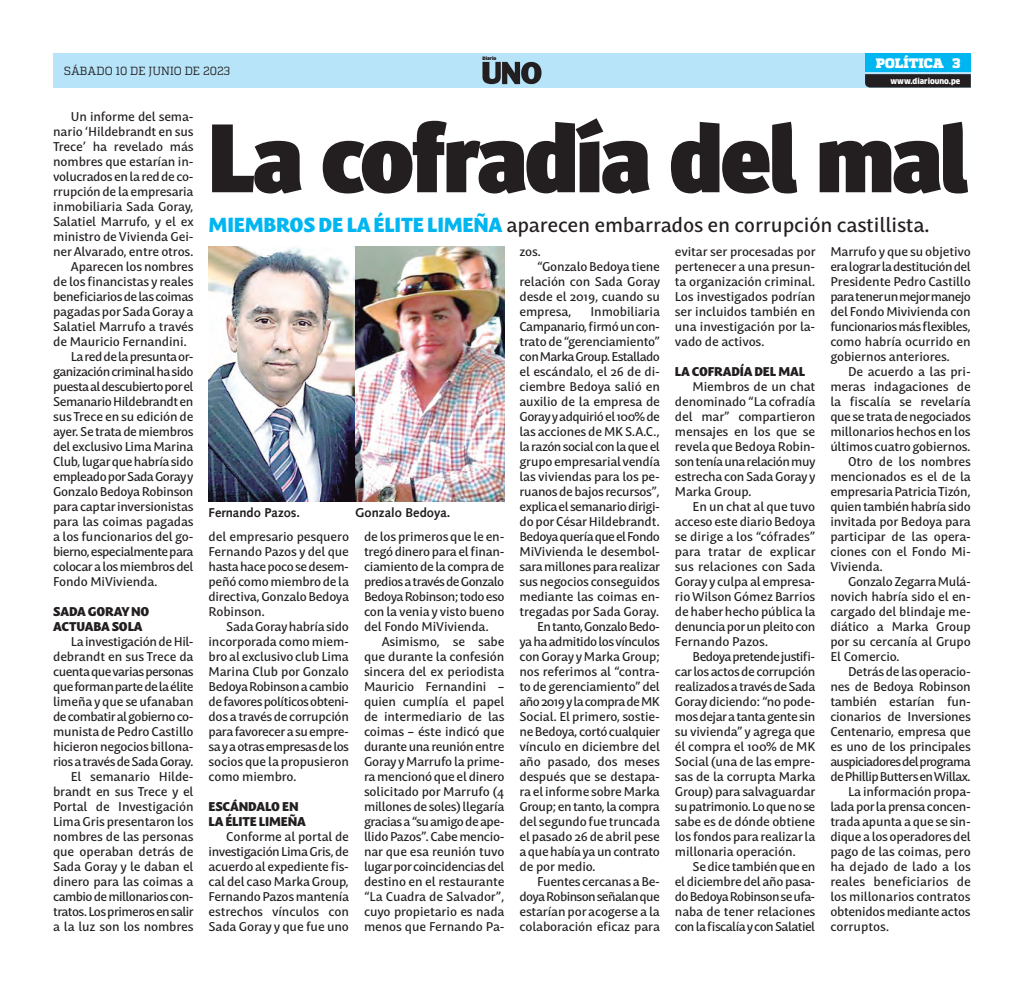
<style>
.page{position:relative;width:1024px;height:990px;background:#fff}
.page>*{position:absolute;margin:0;border:0;box-sizing:border-box;transform-origin:0 0}
.TITULAR{font:900 97.25px "Meta Head OT";letter-spacing:-.015em;color:#231f20}
.t1{font:500 20px "Mastro Sans";letter-spacing:-.01em;color:#231f20}
.t2{font:900 13.75px "Quadon";letter-spacing:.01em;color:#fff}
.t3{font:700 12.88px "Syntax";color:#231f20}
.TEXTO_NOTA{font:500 12.5px/15px "Mastro Sans";letter-spacing:-.015em;color:#231f20;text-align:justify}
.TEXTO_NOTA-2{font:900 12.5px/15px "Mastro Sans";letter-spacing:-.01em;color:#231f20}
.t4{font:11.75px "Quadon";color:#231f20;scale:.95 1}
.t5{font:900 7.88px "Clan Pro";color:#fff;scale:.95 1}
.t6{font:900 4.62px "Clan Pro";letter-spacing:-.01em;color:#231f20}
.s1{font-weight:900;color:#00b6f0}
</style>
<div class="page">
<div style="left:53px;top:53px;width:918px;height:35px;background:#b7e4f9"></div>
<div style="left:865px;top:53px;width:106px;height:19px;background:#00b6f0"></div>
<svg style="left:865px;top:74px;width:106px;height:14px"></svg>
<svg style="left:482px;top:62px;width:59px;height:22px"></svg>
<img style="left:209px;top:247px;width:146px;height:255px">
<img style="left:355px;top:247px;width:149px;height:255px">
<p class="t4" style="left:64px;top:64px;width:177px">SÁBADO 10 DE JUNIO DE 2023</p>
<p class="t6" style="left:482px;top:56px;width:15px">Diario</p>
<p class="t2" style="left:875px;top:55px;width:70px">POLÍTICA</p>
<p class="t2" style="left:952px;top:55px;width:9px">3</p>
<p class="t5" style="left:890px;top:76px;width:75px">www.diariouno.pe</p>
<p class="TEXTO_NOTA" style="left:53px;top:108px;width:142px;text-indent:18px">Un informe del sema&shy;nario ‘Hildebrandt en sus Trece’ ha revelado más nombres que estarían in&shy;volucrados en la red de co&shy;rrupción de la empresaria inmobiliaria Sada Goray, Salatiel Marrufo, y el ex ministro de Vivienda Gei&shy;ner Alvarado, entre otros.</p>
<p class="TEXTO_NOTA" style="left:53px;top:258px;width:142px;text-indent:18px">Aparecen los nombres de los financistas y reales beneficiarios de las coimas pagadas por Sada Goray a Salatiel Marrufo a través de Mauricio Fernandini.</p>
<p class="TEXTO_NOTA" style="left:53px;top:348px;width:142px;text-indent:18px">La red de la presunta or&shy;ganización criminal ha sido puesta al descubierto por el Semanario Hildebrandt en sus Trece en su edición de ayer. Se trata de miembros del exclusivo Lima Marina Club, lugar que habría sido empleado por Sada Goray y Gonzalo Bedoya Robinson para captar inversionistas para las coimas pagadas a los funcionarios del go&shy;bierno, especialmente para colocar a los miembros del Fondo MiVivienda.</p>
<p class="TEXTO_NOTA-2" style="left:53px;top:603px;width:98px">SADA GORAY NO<br>ACTUABA SOLA</p>
<p class="TEXTO_NOTA" style="left:53px;top:633px;width:142px;text-indent:18px">La investigación de Hil&shy;debrandt en sus Trece da cuenta que varias personas que forman parte de la élite limeña y que se ufanaban de combatir al gobierno co&shy;munista de Pedro Castillo hicieron negocios billona&shy;rios a través de Sada Goray.</p>
<p class="TEXTO_NOTA" style="left:53px;top:768px;width:142px;text-indent:18px">El semanario Hilde&shy;brandt en sus Trece y el Portal de Investigación Lima Gris presentaron los nombres de las personas que operaban detrás de Sada Goray y le daban el dinero para las coimas a cambio de millonarios con&shy;tratos. Los primeros en salir a la luz son los nombres</p>
<p class="TITULAR" style="left:209px;top:101px;width:761px">La cofradía del mal</p>
<p class="t1" style="left:209px;top:209px;width:723px"><span class="s1">MIEMBROS DE LA ÉLITE LIMEÑA</span> aparecen embarrados en corrupción castillista.</p>
<p class="t3" style="left:209px;top:505px;width:93px">Fernando Pazos.</p>
<p class="t3" style="left:355px;top:505px;width:97px">Gonzalo Bedoya.</p>
<p class="TEXTO_NOTA" style="left:209px;top:528px;width:142px">del empresario pesquero Fernando Pazos y del que hasta hace poco se desem&shy;peñó como miembro de la directiva, Gonzalo Bedoya Robinson.</p>
<p class="TEXTO_NOTA" style="left:209px;top:618px;width:142px;text-indent:18px">Sada Goray habría sido incorporada como miem&shy;bro al exclusivo club Lima Marina Club por Gonzalo Bedoya Robinson a cambio de favores políticos obteni&shy;dos a través de corrupción para favorecer a su empre&shy;sa y a otras empresas de los socios que la propusieron como miembro.</p>
<p class="TEXTO_NOTA-2" style="left:209px;top:798px;width:92px">ESCÁNDALO EN</p>
<p class="TEXTO_NOTA-2" style="left:209px;top:813px;width:99px">LA ÉLITE LIMEÑA</p>
<p class="TEXTO_NOTA" style="left:209px;top:828px;width:142px;text-indent:18px">Conforme al portal de investigación Lima Gris, de acuerdo al expediente fis&shy;cal del caso Marka Group, Fernando Pazos mantenía estrechos vínculos con Sada Goray y que fue uno</p>
<p class="TEXTO_NOTA" style="left:364px;top:528px;width:142px">de los primeros que le en&shy;tregó dinero para el finan&shy;ciamiento de la compra de predios a través de Gonzalo Bedoya Robinson; todo eso con la venia y visto bueno del Fondo MiVivienda.</p>
<p class="TEXTO_NOTA" style="left:364px;top:633px;width:142px;text-indent:18px">Asimismo, se sabe que durante la confesión sincera del ex periodista Mauricio Fernandini – quien cumplía el papel de intermediario de las coimas – éste indicó que durante una reunión entre Goray y Marrufo la prime&shy;ra mencionó que el dinero solicitado por Marrufo (4 millones de soles) llegaría gracias a “su amigo de ape&shy;llido Pazos”. Cabe mencio&shy;nar que esa reunión tuvo lugar por coincidencias del destino en el restaurante “La Cuadra de Salvador”, cuyo propietario es nada menos que Fernando Pa-</p>
<p class="TEXTO_NOTA" style="left:519px;top:243px;width:23px">zos.</p>
<p class="TEXTO_NOTA" style="left:519px;top:258px;width:142px;text-indent:18px">“Gonzalo Bedoya tiene relación con Sada Goray desde el 2019, cuando su empresa,</p>
<p class="TEXTO_NOTA" style="left:519px;top:303px;width:142px;text-indent:71px">Inmobiliaria Campanario, firmó un con&shy;trato de “gerenciamiento” con Marka Group. Estallado el escándalo, el 26 de di&shy;ciembre Bedoya salió en auxilio de la empresa de Goray y adquirió el 100% de las acciones de MK S.A.C., la razón social con la que el grupo empresarial vendía las viviendas para los pe&shy;ruanos de bajos recursos”, explica el semanario dirigi&shy;do por César Hildebrandt.<br>Bedoya quería que el Fondo MiVivienda le desembol&shy;sara millones para realizar sus negocios conseguidos mediante las coimas en&shy;tregadas por Sada Goray.</p>
<p class="TEXTO_NOTA" style="left:519px;top:618px;width:142px;text-indent:18px">En tanto, Gonzalo Bedo&shy;ya ha admitido los vínculos con Goray y Marka Group; nos referimos al “contra&shy;to de gerenciamiento” del año 2019 y la compra de MK Social. El primero, sostie&shy;ne Bedoya, cortó cualquier vínculo en diciembre del año pasado, dos meses después que se destapa&shy;ra el informe sobre Marka Group; en tanto, la compra del segundo fue truncada el pasado 26 de abril pese a que había ya un contrato de por medio.</p>
<p class="TEXTO_NOTA" style="left:519px;top:873px;width:142px;text-indent:18px">Fuentes cercanas a Be&shy;doya Robinson señalan que estarían por acogerse a la colaboración eficaz para</p>
<p class="TEXTO_NOTA" style="left:675px;top:243px;width:142px">evitar ser procesadas por pertenecer a una presun&shy;ta organización criminal.<br>Los investigados podrían ser incluidos también en una investigación por la&shy;vado de activos.</p>
<p class="TEXTO_NOTA-2" style="left:675px;top:363px;width:132px">LA COFRADÍA DEL MAL</p>
<p class="TEXTO_NOTA" style="left:675px;top:378px;width:142px;text-indent:18px">Miembros de un chat denominado “La cofradía del mar” compartieron mensajes en los que se revela que Bedoya Robin&shy;son tenía una relación muy estrecha con Sada Goray y Marka Group.</p>
<p class="TEXTO_NOTA" style="left:675px;top:498px;width:142px;text-indent:18px">En un chat al que tuvo acceso este diario Bedoya se dirige a los “cófrades” para tratar de explicar sus relaciones con Sada Goray y culpa al empresa&shy;rio Wilson Gómez Barrios de haber hecho pública la denuncia por un pleito con Fernando Pazos.</p>
<p class="TEXTO_NOTA" style="left:675px;top:648px;width:142px;text-indent:18px">Bedoya pretende justifi&shy;car los actos de corrupción realizados a través de Sada Goray diciendo: “no pode&shy;mos dejar a tanta gente sin su vivienda” y agrega que él compra el 100% de MK Social (una de las empre&shy;sas de la corrupta Marka Group) para salvaguardar su patrimonio. Lo que no se sabe es de dónde obtiene los fondos para realizar la millonaria operación.</p>
<p class="TEXTO_NOTA" style="left:675px;top:858px;width:142px;text-indent:18px">Se dice también que en el diciembre del año pasa&shy;do Bedoya Robinson se ufa&shy;naba de tener relaciones con la fiscalía y con Salatiel</p>
<p class="TEXTO_NOTA" style="left:830px;top:243px;width:142px">Marrufo y que su objetivo era lograr la destitución del Presidente Pedro Castillo para tener un mejor manejo del Fondo Mivivienda con funcionarios más flexibles, como habría ocurrido en gobiernos anteriores.</p>
<p class="TEXTO_NOTA" style="left:830px;top:363px;width:142px;text-indent:18px">De acuerdo a las pri&shy;meras indagaciones de la fiscalía se revelaría que se trata de negociados millonarios hechos en los últimos cuatro gobiernos.</p>
<p class="TEXTO_NOTA" style="left:830px;top:453px;width:142px;text-indent:18px">Otro de los nombres mencionados es el de la empresaria Patricia Tizón, quien también habría sido invitada por Bedoya para participar de las opera&shy;ciones con el Fondo Mi-Vivienda.</p>
<p class="TEXTO_NOTA" style="left:830px;top:573px;width:142px;text-indent:18px">Gonzalo Zegarra Mulá&shy;novich habría sido el en&shy;cargado del blindaje me&shy;diático a Marka Group por su cercanía al Grupo El Comercio.</p>
<p class="TEXTO_NOTA" style="left:830px;top:663px;width:142px;text-indent:18px">Detrás de las operacio&shy;nes de Bedoya Robinson también estarían fun&shy;cionarios de Inversiones Centenario, empresa que es uno de los principales auspiciadores del programa de Phillip Butters en Willax.</p>
<p class="TEXTO_NOTA" style="left:830px;top:783px;width:142px;text-indent:18px">La información propa&shy;lada por la prensa concen&shy;trada apunta a que se sin&shy;dique a los operadores del pago de las coimas, pero ha dejado de lado a los reales beneficiarios de los millonarios contratos obtenidos mediante actos corruptos.</p>
</div>
